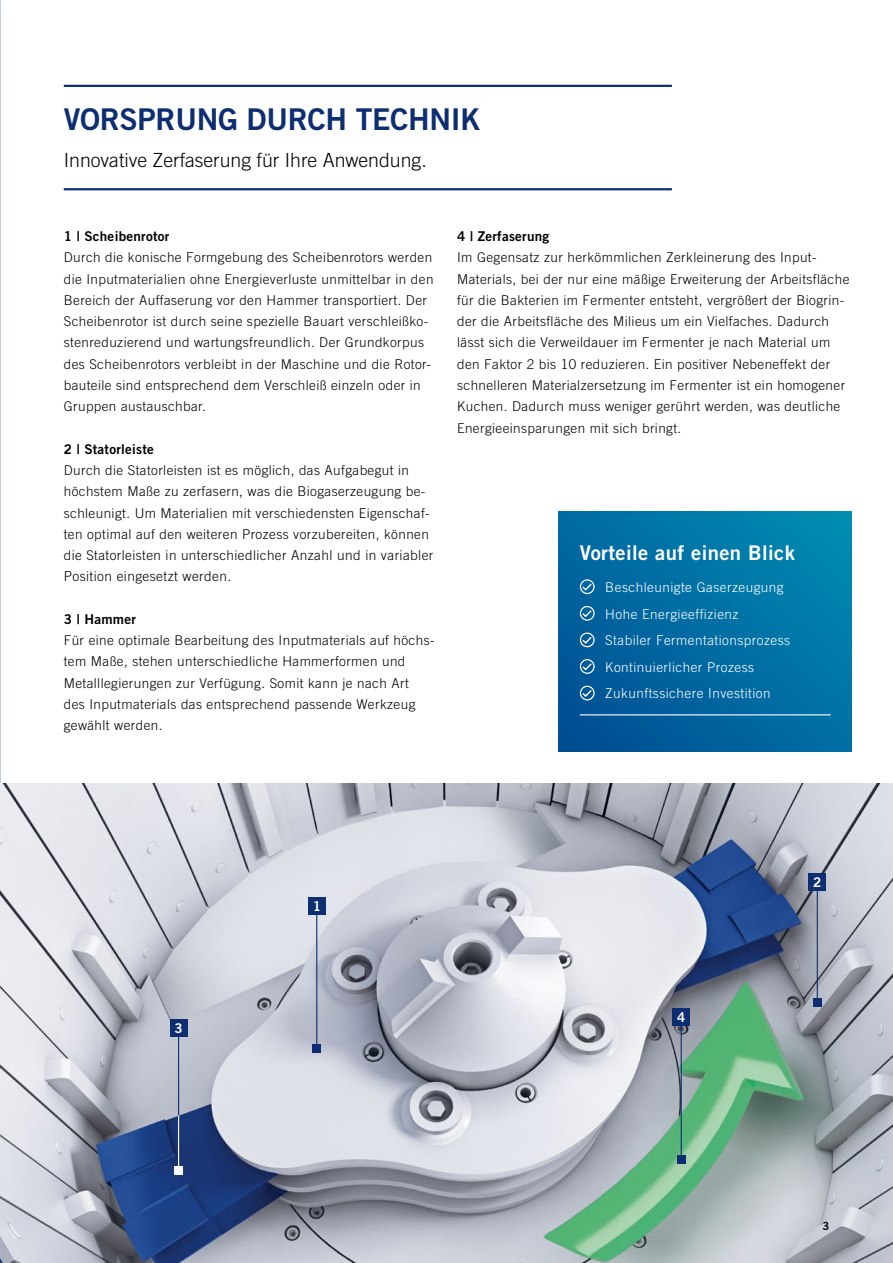
<style>
.page{position:relative;width:893px;height:1263px;background:#fff}
.page>*{position:absolute;margin:0;border:0;box-sizing:border-box;transform-origin:0 0}
.Head_20_22{font:30px "Trade Gothic LT Std Bd 2";letter-spacing:-.01em;color:#0e2e72}
.Copy_9_11{font:20.25px "Trade Gothic LT Std Bd 2";letter-spacing:.02em;color:#fff}
.Head_20_22-2{font:300 19.5px "Trade Gothic LT Std";color:#000}
.Copy_9___11{font:300 13.65px "Trade Gothic LT Std";letter-spacing:.03em;color:#000}
.Copy_9___11-2{font:300 13.5px/21.3px "Trade Gothic LT Std";letter-spacing:.03em;color:#000}
.Copy_9_11-2{font:300 13.5px "Trade Gothic LT Std";letter-spacing:.035em;color:#fff}
.Copy_9___11-3{font:13.5px "Trade Gothic LT Std Bd 2";letter-spacing:.02em;color:#000}
.Copy_9___11-4{font:13.5px "Trade Gothic LT Std Bd 2";color:#fff}
.t1{font:11.25px "Trade Gothic LT Std Bd 2";color:#000}
.s1{font-size:13.65px}
</style>
<div class="page">
<hr style="left:64px;top:85px;width:608px;height:2px;background:#0e2e72">
<hr style="left:64px;top:188px;width:608px;height:2px;background:#0e2e72">
<img style="left:0;top:660px;width:893px;height:603px">
<div style="left:809px;top:874px;width:17px;height:17px;background:#0e2e72"></div>
<hr style="left:681px;top:1026px;width:1px;height:129px;background:#0e2e72">
<div style="left:673px;top:1009px;width:17px;height:17px;background:#0e2e72"></div>
<div style="left:677px;top:1155px;width:8px;height:9px;background:#0e2e72"></div>
<svg style="left:558px;top:511px;width:294px;height:241px;background:#006da2"></svg>
<svg style="left:580px;top:579px;width:15px;height:15px"></svg>
<svg style="left:580px;top:606px;width:15px;height:15px"></svg>
<svg style="left:580px;top:632px;width:15px;height:15px"></svg>
<svg style="left:580px;top:659px;width:15px;height:15px"></svg>
<svg style="left:580px;top:686px;width:15px;height:14px"></svg>
<hr style="left:580px;top:714px;width:251px;height:1px;background:#fff">
<p class="Head_20_22" style="left:64px;top:100px;width:418px">VORSPRUNG DURCH TECHNIK</p>
<p class="Head_20_22-2" style="left:64px;top:148px;width:365px">Innovative Zerfaserung für Ihre Anwendung.</p>
<p class="Copy_9___11-3" style="left:64px;top:228px;width:107px">1 | Scheibenrotor</p>
<p class="Copy_9___11-2" style="left:64px;top:247px;width:371px">Durch die konische Formgebung des Scheibenrotors werden die Inputmaterialien ohne Energieverluste unmittelbar in den Bereich der Auffaserung vor den Hammer transportiert. Der Scheibenrotor ist durch seine spezielle Bauart verschleißko&shy;stenreduzierend und wartungsfreundlich. Der Grundkorpus des Scheibenrotors verbleibt in der Maschine und die Rotor&shy;bauteile sind entsprechend dem Verschleiß einzeln oder in Gruppen austauschbar.</p>
<p class="Copy_9___11-3" style="left:64px;top:441px;width:92px">2 | Statorleiste</p>
<p class="Copy_9___11-2" style="left:64px;top:459px;width:371px">Durch die Statorleisten ist es möglich, das Aufgabegut in höchstem Maße zu zerfasern, was die Biogaserzeugung be&shy;schleunigt. Um Materialien mit verschiedensten Eigenschaf&shy;ten optimal auf den weiteren Prozess vorzubereiten, können die Statorleisten in unterschiedlicher <span class="s1">Anzahl und in variabler</span></p>
<p class="Copy_9___11" style="left:64px;top:568px;width:169px">Position eingesetzt werden.</p>
<p class="Copy_9___11-3" style="left:64px;top:611px;width:74px">3 | Hammer</p>
<p class="Copy_9___11-2" style="left:64px;top:630px;width:372px">Für eine optimale Bearbeitung des Inputmaterials auf höchs&shy;tem Maße, stehen unterschiedliche Hammerformen und Metalllegierungen zur Verfügung. Somit kann je nach Art<br>des Inputmaterials das entsprechend passende Werkzeug gewählt werden.</p>
<p class="Copy_9___11-3" style="left:457px;top:228px;width:94px">4 | Zerfaserung</p>
<p class="Copy_9___11-2" style="left:457px;top:247px;width:394px">Im Gegensatz zur herkömmlichen Zerkleinerung des Input-Materials, bei der nur eine mäßige Erweiterung der Arbeitsfläche für die Bakterien im Fermenter entsteht, vergrößert der Biogrin&shy;der die Arbeitsfläche des Milieus um ein Vielfaches. Dadurch lässt sich die Verweildauer im Fermenter je nach Material um den Faktor 2 bis 10 reduzieren. Ein positiver Nebeneffekt der schnelleren Materialzersetzung im Fermenter ist ein homogener Kuchen. Dadurch muss weniger gerührt werden, was deutliche Energieeinsparungen mit sich bringt.</p>
<p class="Copy_9_11" style="left:580px;top:540px;width:217px">Vorteile auf einen Blick</p>
<p class="Copy_9_11-2" style="left:605px;top:579px;width:180px">Beschleunigte Gaserzeugung</p>
<p class="Copy_9_11-2" style="left:605px;top:606px;width:135px">Hohe Energieeffizienz</p>
<p class="Copy_9_11-2" style="left:605px;top:632px;width:186px">Stabiler Fermentationsprozess</p>
<p class="Copy_9_11-2" style="left:605px;top:659px;width:150px">Kontinuierlicher Prozess</p>
<p class="Copy_9_11-2" style="left:605px;top:685px;width:167px">Zukunftssichere Investition</p>
<p class="Copy_9___11-4" style="left:174px;top:1020px;width:10px">3</p>
<p class="Copy_9___11-4" style="left:313px;top:897px;width:10px">1</p>
<p class="Copy_9___11-4" style="left:677px;top:1009px;width:10px">4</p>
<p class="Copy_9___11-4" style="left:813px;top:874px;width:10px">2</p>
<p class="t1" style="left:822px;top:1219px;width:8px">3</p>
</div>
